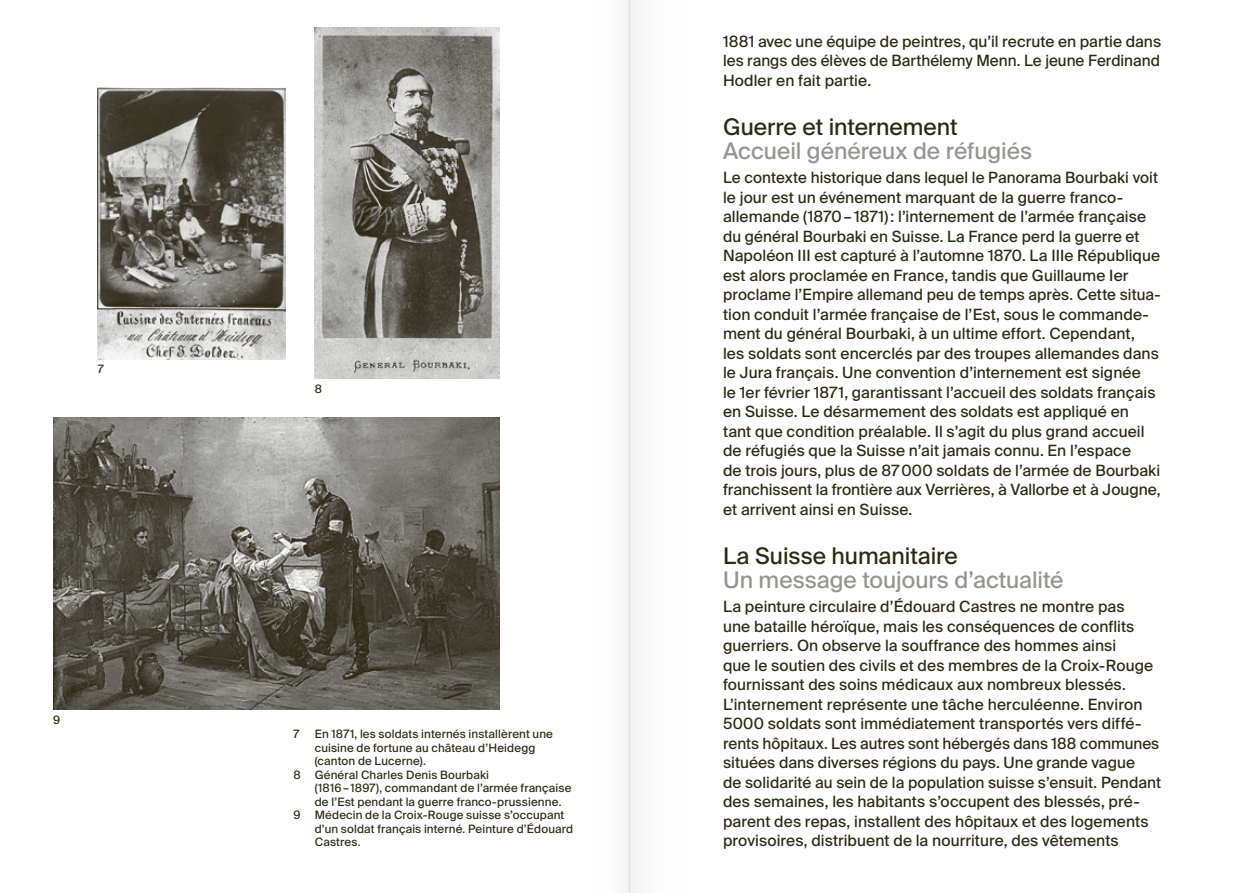
<style>
.page{position:relative;width:1259px;height:893px;background:#fff}
.page>*{position:absolute;margin:0;border:0;box-sizing:border-box;transform-origin:0 0}
.t1{font:22.8px "Suisse Intl";color:#959490}
.t2{font:22.8px "Suisse Intl";color:#2f2912}
.t3{font:15.6px/19.5px "Suisse Intl";letter-spacing:.005em;color:#2f2912}
.t4{font:11.55px "Suisse Intl";letter-spacing:.015em;color:#2f2912}
</style>
<div class="page">
<img style="left:315px;top:28px;width:185px;height:351px">
<img style="left:98px;top:88px;width:187px;height:271px">
<img style="left:53px;top:418px;width:447px;height:292px">
<p class="t4" style="left:98px;top:362px;width:7px">7</p>
<p class="t4" style="left:53px;top:713px;width:9px">9</p>
<p class="t4" style="left:315px;top:382px;width:9px">8</p>
<p class="t4" style="left:293px;top:727px;width:7px">7</p>
<p class="t4" style="left:315px;top:727px;width:240px">En 1871, les soldats internés installèrent une</p>
<p class="t4" style="left:315px;top:741px;width:222px">cuisine de fortune au château d’Heidegg</p>
<p class="t4" style="left:315px;top:754px;width:113px">(canton de Lucerne).</p>
<p class="t4" style="left:293px;top:768px;width:197px">8 Général Charles Denis Bourbaki</p>
<p class="t4" style="left:315px;top:781px;width:258px">(1816–1897), commandant de l’armée française</p>
<p class="t4" style="left:315px;top:795px;width:248px">de l’Est pendant la guerre franco-prussienne.</p>
<p class="t4" style="left:293px;top:808px;width:272px">9 Médecin de la Croix-Rouge suisse s’occupant</p>
<p class="t4" style="left:315px;top:822px;width:260px">d’un soldat français interné. Peinture d’Édouard</p>
<p class="t4" style="left:315px;top:835px;width:47px">Castres.</p>
<p class="t3" style="left:723px;top:32px;width:439px;text-align:justify">1881 avec une équipe de peintres, qu’il recrute en partie dans les rangs des élèves de Barthélemy Menn. Le jeune Ferdinand Hodler en fait partie.</p>
<h1 class="t2" style="left:723px;top:114px;width:236px">Guerre et internement</h1>
<h1 class="t1" style="left:723px;top:138px;width:311px">Accueil généreux de réfugiés</h1>
<p class="t3" style="left:723px;top:168px;width:439px">Le contexte historique dans lequel le Panorama Bourbaki voit le jour est un événement marquant de la guerre franco&shy;allemande (1870– 1871) : l’internement de l’armée française du général Bourbaki en Suisse. La France perd la guerre et Napoléon III est capturé à l’automne 1870. La IIIe République est alors proclamée en France, tandis que Guillaume Ier proclame l’Empire allemand peu de temps après. Cette situa&shy;tion conduit l’armée française de l’Est, sous le commande&shy;ment du général Bourbaki, à un ultime effort. Cependant,<br>les soldats sont encerclés par des troupes allemandes dans le Jura français. Une convention d’internement est signée<br>le 1er février 1871, garantissant l’accueil des soldats français en Suisse. Le désarmement des soldats est appliqué en tant que condition préalable. Il s’agit du plus grand accueil de réfugiés que la Suisse n’ait jamais connu. En l’espace<br>de trois jours, plus de 87000 soldats de l’armée de Bourbaki franchissent la frontière aux Verrières, à Vallorbe et à Jougne, et arrivent ainsi en Suisse.</p>
<h1 class="t2" style="left:723px;top:543px;width:236px">La Suisse humanitaire</h1>
<h1 class="t1" style="left:723px;top:567px;width:342px">Un message toujours d’actualité</h1>
<p class="t3" style="left:723px;top:597px;width:439px">La peinture circulaire d’Édouard Castres ne montre pas<br>une bataille héroïque, mais les conséquences de conflits guerriers. On observe la souffrance des hommes ainsi<br>que le soutien des civils et des membres de la Croix-Rouge fournissant des soins médicaux aux nombreux blessés.<br>L’internement représente une tâche herculéenne. Environ 5000 soldats sont immédiatement transportés vers diffé&shy;rents hôpitaux. Les autres sont hébergés dans 188 communes situées dans diverses régions du pays. Une grande vague<br>de solidarité au sein de la population suisse s’ensuit. Pendant des semaines, les habitants s’occupent des blessés, pré&shy;parent des repas, installent des hôpitaux et des logements provisoires, distribuent de la nourriture, des vêtements</p>
</div>
